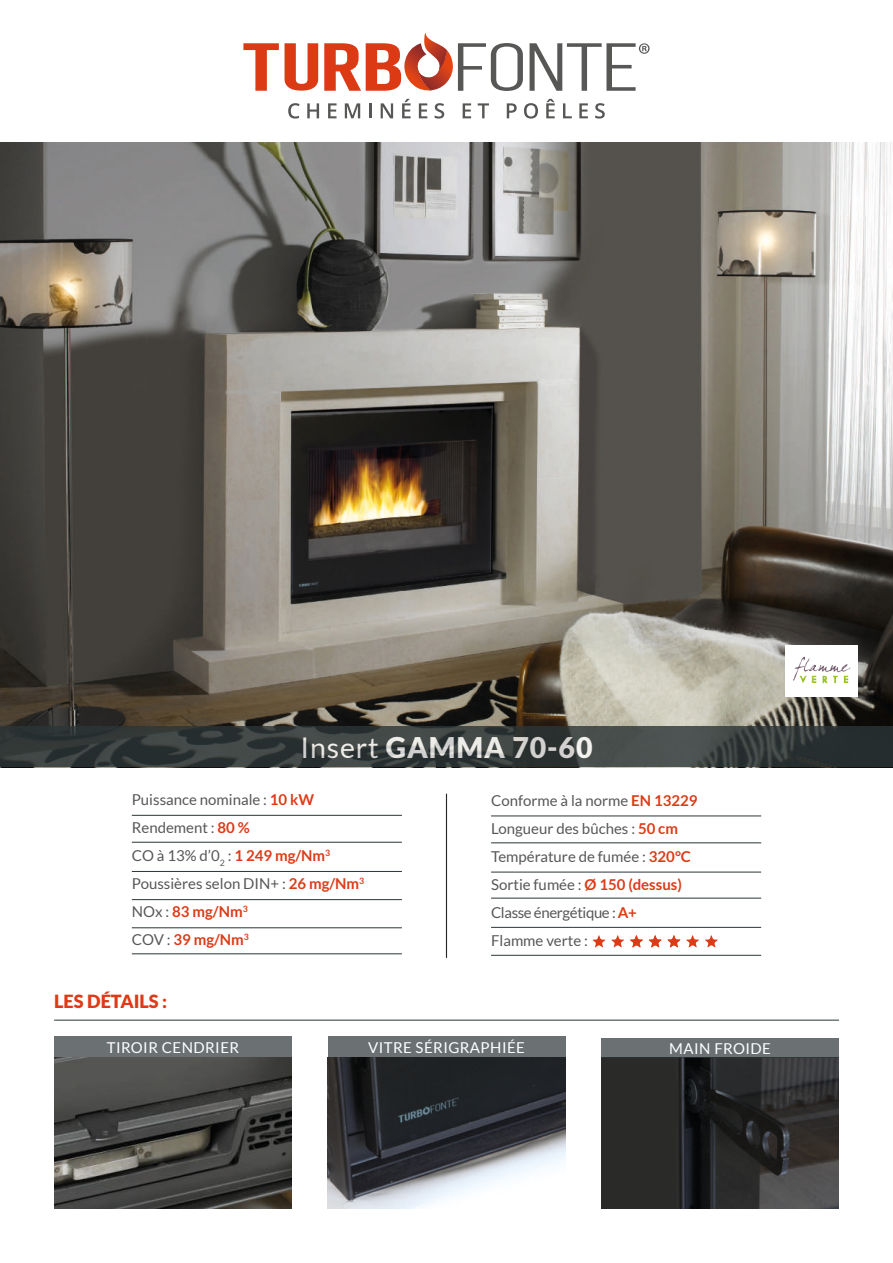
<style>
.page{position:relative;width:893px;height:1263px;background:#fff}
.page>*{position:absolute;margin:0;border:0;box-sizing:border-box;transform-origin:0 0}
.t1{font:900 28.5px "Lato";letter-spacing:.03em;color:#fff}
.t2{font:900 18.15px "Lato";color:#dd3b17}
.t3{font:15px/28px "Lato";color:#585757}
.t4{font:15px "Lato";letter-spacing:.03em;color:#fff}
.s1{font-weight:400}
.s2{font-weight:700;color:#dd3b17}
</style>
<div class="page">
<img style="left:0;top:142px;width:893px;height:585px">
<svg style="left:288px;top:103px;width:12px;height:16px"></svg>
<svg style="left:307px;top:103px;width:12px;height:15px"></svg>
<svg style="left:328px;top:103px;width:9px;height:15px"></svg>
<svg style="left:345px;top:103px;width:15px;height:15px"></svg>
<hr style="left:369px;top:103px;width:3px;height:15px;background:#575756">
<svg style="left:381px;top:103px;width:12px;height:15px"></svg>
<svg style="left:402px;top:99px;width:9px;height:19px"></svg>
<svg style="left:419px;top:103px;width:8px;height:15px"></svg>
<svg style="left:435px;top:103px;width:9px;height:16px"></svg>
<svg style="left:463px;top:103px;width:8px;height:15px"></svg>
<svg style="left:478px;top:103px;width:11px;height:15px"></svg>
<svg style="left:507px;top:103px;width:10px;height:15px"></svg>
<svg style="left:524px;top:103px;width:14px;height:16px"></svg>
<svg style="left:546px;top:99px;width:9px;height:19px"></svg>
<svg style="left:563px;top:103px;width:9px;height:15px"></svg>
<svg style="left:579px;top:103px;width:9px;height:15px"></svg>
<svg style="left:595px;top:103px;width:10px;height:16px"></svg>
<svg style="left:243px;top:43px;width:36px;height:48px"></svg>
<svg style="left:285px;top:43px;width:33px;height:48px"></svg>
<svg style="left:530px;top:43px;width:120px;height:48px"></svg>
<svg style="left:324px;top:33px;width:199px;height:58px"></svg>
<svg style="left:0;top:727px;width:893px;height:40px;background:#353c3c"></svg>
<div style="left:785px;top:646px;width:73px;height:51px;background:#fff"></div>
<img style="left:793px;top:657px;width:58px;height:27px">
<hr style="left:132px;top:815px;width:270px;height:1px;background:#2b3537">
<hr style="left:132px;top:842px;width:270px;height:1px;background:#2b3537">
<hr style="left:132px;top:871px;width:270px;height:1px;background:#2b3537">
<hr style="left:491px;top:816px;width:270px;height:1px;background:#2b3537">
<hr style="left:491px;top:842px;width:270px;height:1px;background:#2b3537">
<hr style="left:491px;top:872px;width:270px;height:1px;background:#2b3537">
<hr style="left:132px;top:899px;width:270px;height:1px;background:#2b3537">
<hr style="left:132px;top:927px;width:270px;height:1px;background:#2b3537">
<hr style="left:132px;top:953px;width:270px;height:1px;background:#2b3537">
<hr style="left:491px;top:898px;width:270px;height:1px;background:#2b3537">
<hr style="left:491px;top:927px;width:270px;height:1px;background:#2b3537">
<hr style="left:491px;top:955px;width:270px;height:1px;background:#2b3537">
<hr style="left:446px;top:794px;width:1px;height:164px;background:#252626">
<svg style="left:593px;top:935px;width:125px;height:12px"></svg>
<hr style="left:54px;top:1020px;width:785px;height:1px;background:#2b3537">
<img style="left:601px;top:1057px;width:238px;height:152px">
<div style="left:601px;top:1038px;width:238px;height:19px;background:#6b7173"></div>
<div style="left:54px;top:1036px;width:238px;height:21px;background:#6b7173"></div>
<div style="left:328px;top:1036px;width:237px;height:21px;background:#6b7173"></div>
<img style="left:54px;top:1057px;width:238px;height:152px">
<img style="left:328px;top:1057px;width:237px;height:152px">
<h1 class="t1" style="left:300px;top:731px;width:294px"><span class="s1">Insert</span> GAMMA 70-60</h1>
<p class="t3" style="left:132px;top:786px;width:234px">Puissance nominale : <span class="s2">10 kW<br></span>Rendement : <span class="s2">80 %<br></span>CO à 13% d’0<sub>2</sub> : <span class="s2">1 249 mg/Nm</span><sup>3<br></sup>Poussières selon DIN+ : <span class="s2">26 mg/Nm</span><sup>3<br></sup>NOx : <span class="s2">83 mg/Nm</span><sup>3<br></sup>COV : <span class="s2">39 mg/Nm</span><sup>3</sup></p>
<p class="t3" style="left:491px;top:786px;width:208px">Conforme à la norme <span class="s2">EN 13229<br></span>Longueur des bûches : <span class="s2">50 cm<br></span>Température de fumée : <span class="s2">320°C<br></span>Sortie fumée : <span class="s2">Ø 150 (dessus)<br></span>Classe énergétique : <span class="s2">A+<br></span>Flamme verte :</p>
<p class="t2" style="left:54px;top:991px;width:115px">LES DÉTAILS :</p>
<p class="t4" style="left:107px;top:1039px;width:134px">TIROIR CENDRIER</p>
<p class="t4" style="left:368px;top:1039px;width:158px">VITRE SÉRIGRAPHIÉE</p>
<p class="t4" style="left:669px;top:1040px;width:103px">MAIN FROIDE</p>
</div>
